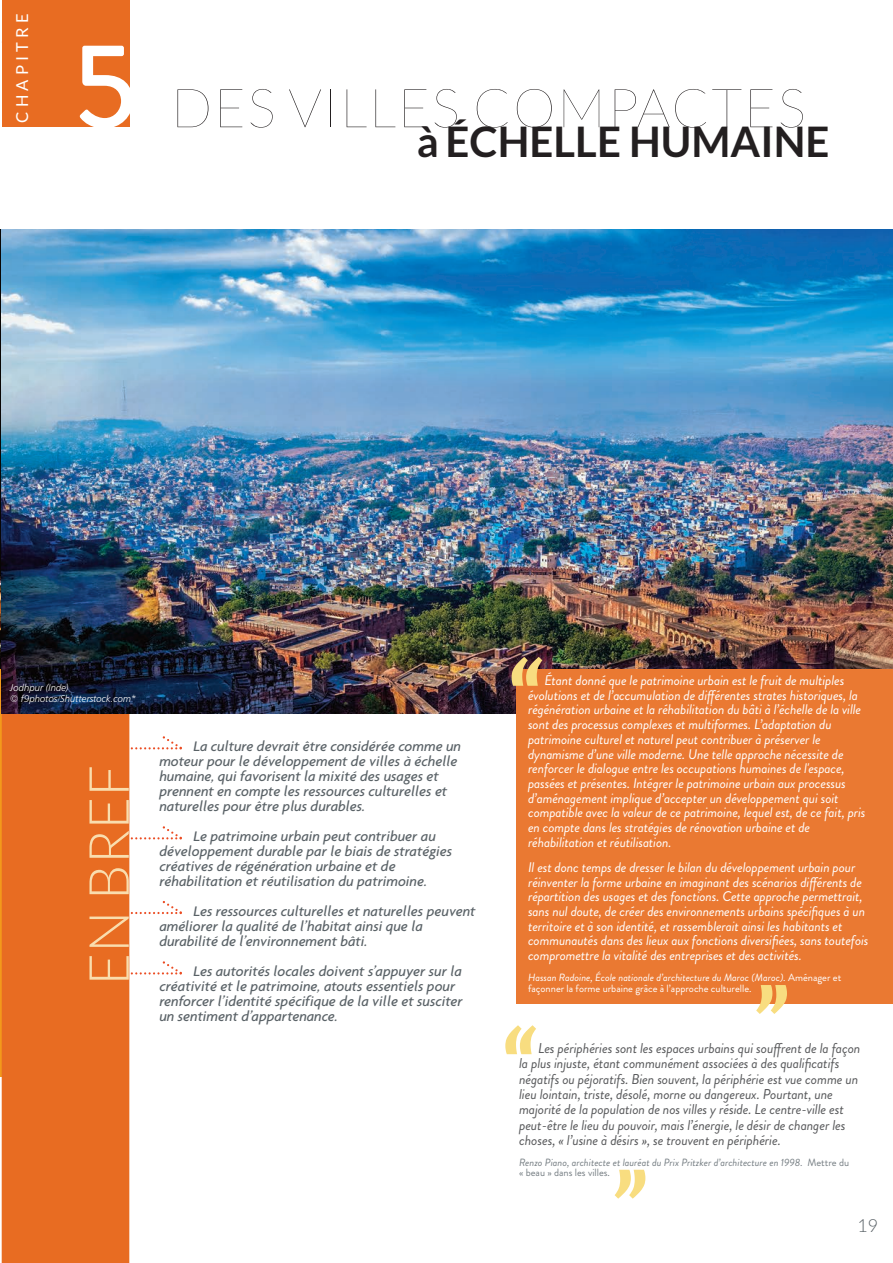
<style>
.page{position:relative;width:893px;height:1263px;background:#fff}
.page>*{position:absolute;margin:0;border:0;box-sizing:border-box;transform-origin:0 0}
.t1{font:500 120px "Brandon Grotesque";color:#fff}
.t2{font:300 55.5px "Lato";color:#f9ddae}
.t3{font:100 54px "Lato";letter-spacing:.025em;color:#231f20}
.t4{font:700 42px "Lato";color:#231f20}
.t5{font:300 18px "Lato";color:#5a6267}
.t6{font:16.5px "Lato";letter-spacing:.25em;color:#fff}
.t7{font:italic 500 15px/15px "Agenda";color:#5a6267}
.t8{font:italic 14.25px/15.3px "Brandon Grotesque";letter-spacing:-.01em;color:#57585a}
.t9{font:italic 13.95px/14.7px "Brandon Grotesque";letter-spacing:-.01em;color:#fff}
.t10{font:10.5px/10.5px "Brandon Grotesque";color:#fff}
.t11{font:italic 10.5px/10.5px "Brandon Grotesque";color:#767e83}
.t12{font:9.75px/10.5px "Humanist 777 BT Light Italic B";letter-spacing:-.01em;color:#fff}
.s1{font-style:italic}
.s2{font-style:normal}
</style>
<div class="page">
<img style="left:0;top:229px;width:893px;height:485px">
<svg style="left:0;top:669px;width:24px;height:407px"></svg>
<svg style="left:129px;top:734px;width:53px;height:16px"></svg>
<svg style="left:129px;top:824px;width:53px;height:16px"></svg>
<svg style="left:129px;top:899px;width:53px;height:15px"></svg>
<svg style="left:129px;top:959px;width:53px;height:16px"></svg>
<div style="left:2px;top:671px;width:127px;height:592px;background:#e86c22"></div>
<div style="left:2px;top:0;width:127px;height:127px;background:#e86c22"></div>
<div style="left:516px;top:669px;width:377px;height:334px;background:#ea7932"></div>
<svg style="left:756px;top:985px;width:31px;height:29px"></svg>
<svg style="left:511px;top:657px;width:31px;height:29px"></svg>
<svg style="left:614px;top:1170px;width:31px;height:29px"></svg>
<svg style="left:505px;top:1025px;width:31px;height:29px"></svg>
<p class="t6" style="left:13px;top:123px;width:110px;rotate:-90deg">CHAPITRE</p>
<h1 class="t1" style="left:74px;top:43px;width:65px">5</h1>
<h3 class="t3" style="left:171px;top:77px;width:636px">DES VILLES COMPACTES</h3>
<h3 class="t4" style="left:417px;top:118px;width:414px">à ÉCHELLE HUMAINE</h3>
<p class="t12" style="left:10px;top:684px;width:127px">Jodhpur (Inde)<br>© f9photos/Shutterstock.com*</p>
<h2 class="t2" style="left:77px;top:985px;width:222px;rotate:-90deg">EN BREF</h2>
<p class="t7" style="left:159px;top:738px;width:303px;text-indent:34px">La culture devrait être considérée comme un moteur pour le développement de villes à échelle humaine, qui favorisent la mixité des usages et prennent en compte les ressources culturelles et naturelles pour être plus durables.</p>
<p class="t7" style="left:159px;top:828px;width:294px;text-indent:34px">Le patrimoine urbain peut contribuer au développement durable par le biais de stratégies créatives de régénération urbaine et de réhabilitation et réutilisation du patrimoine.</p>
<p class="t7" style="left:159px;top:903px;width:318px;text-indent:34px">Les ressources culturelles et naturelles peuvent améliorer la qualité de l’habitat ainsi que la durabilité de l’environnement bâti.</p>
<p class="t7" style="left:159px;top:963px;width:305px;text-indent:34px">Les autorités locales doivent s’appuyer sur la créativité et le patrimoine, atouts essentiels pour renforcer l’identité spécifique de la ville et susciter un sentiment d’appartenance.</p>
<p class="t9" style="left:528px;top:675px;width:339px;text-indent:16px">Étant donné que le patrimoine urbain est le fruit de multiples évolutions et de l’accumulation de différentes strates historiques, la régénération urbaine et la réhabilitation du bâti à l’échelle de la ville sont des processus complexes et multiformes. L’adaptation du patrimoine culturel et naturel peut contribuer à préserver le dynamisme d’une ville moderne. Une telle approche nécessite de renforcer le dialogue entre les occupations humaines de l'espace, passées et présentes. Intégrer le patrimoine urbain aux processus d’aménagement implique d’accepter un développement qui soit compatible avec la valeur de ce patrimoine, lequel est, de ce fait, pris en compte dans les stratégies de rénovation urbaine et de réhabilitation et réutilisation.</p>
<p class="t9" style="left:528px;top:862px;width:342px">Il est donc temps de dresser le bilan du développement urbain pour réinventer la forme urbaine en imaginant des scénarios différents de répartition des usages et des fonctions. Cette approche permettrait, sans nul doute, de créer des environnements urbains spécifiques à un territoire et à son identité, et rassemblerait ainsi les habitants et communautés dans des lieux aux fonctions diversifiées, sans toutefois compromettre la vitalité des entreprises et des activités.</p>
<p class="t10" style="left:528px;top:974px;width:315px"><span class="s1">Hassan Radoine, École nationale d’architecture du Maroc (Maroc).</span> Aménager et façonner la forme urbaine grâce à l’approche culturelle.</p>
<p class="t8" style="left:519px;top:1042px;width:343px;text-indent:19px">Les périphéries sont les espaces urbains qui souffrent de la façon la plus injuste, étant communément associées à des qualificatifs négatifs ou péjoratifs. Bien souvent, la périphérie est vue comme un lieu lointain, triste, désolé, morne ou dangereux. Pourtant, une majorité de la population de nos villes y réside. Le centre-ville est peut-être le lieu du pouvoir, mais l’énergie, le désir de changer les choses, « l’usine à désirs », se trouvent en périphérie.</p>
<p class="t11" style="left:519px;top:1158px;width:331px">Renzo Piano, architecte et lauréat du Prix Pritzker d’architecture en 1998. <span class="s2">Mettre du « beau » dans les villes.</span></p>
<p class="t5" style="left:857px;top:1216px;width:22px">19</p>
</div>
